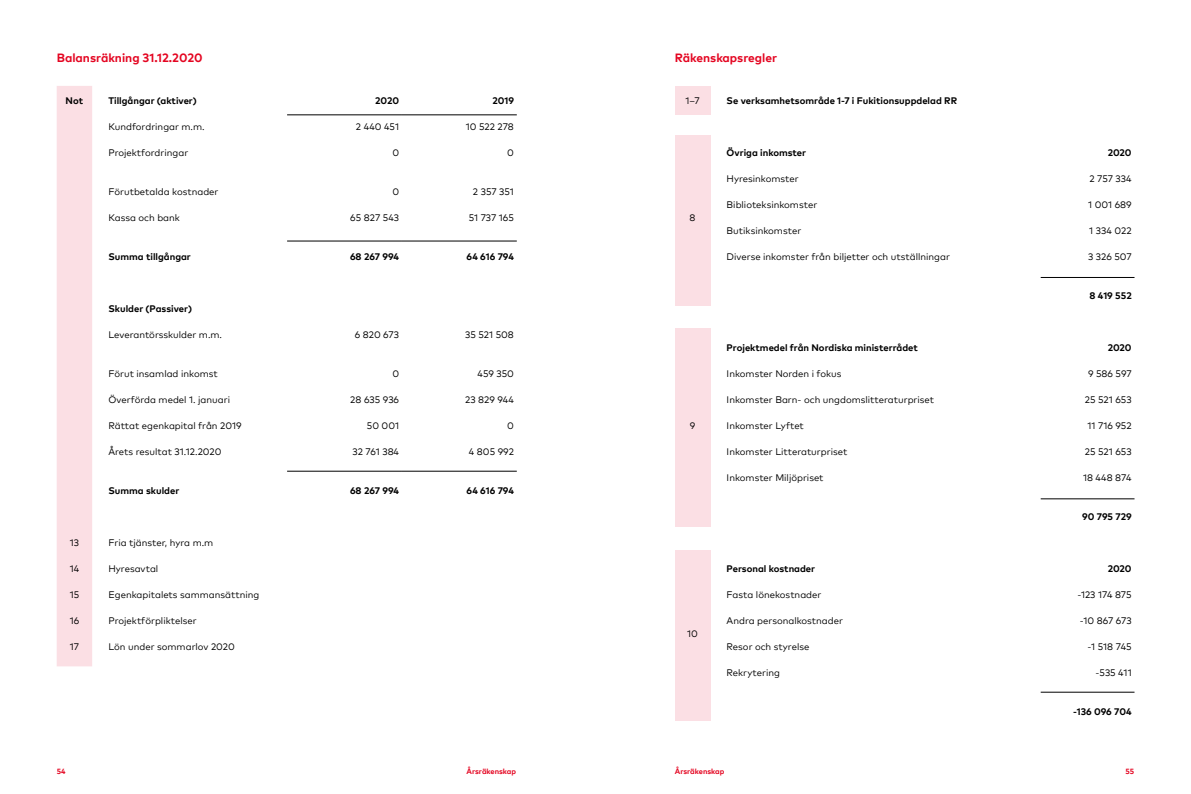
<style>
.page{position:relative;width:1191px;height:794px;background:#fff}
.page>*{position:absolute;margin:0;border:0;box-sizing:border-box;transform-origin:0 0}
.t1{font:700 12px "Mark Pro";color:#e40521}
.t2{font:9.5px "Mark Pro";color:#000}
.t3{font:700 9.5px "Mark Pro";color:#000}
.t4{font:700 7.5px "Mark Pro";color:#e40521}
</style>
<div class="page">
<div style="left:57px;top:86px;width:35px;height:580px;background:#fbdfe4"></div>
<hr style="left:287px;top:114px;width:115px;height:1px;background:#000">
<hr style="left:402px;top:114px;width:115px;height:1px;background:#000">
<hr style="left:287px;top:240px;width:115px;height:1px;background:#000">
<hr style="left:402px;top:240px;width:115px;height:1px;background:#000">
<hr style="left:287px;top:471px;width:115px;height:1px;background:#000">
<hr style="left:402px;top:471px;width:115px;height:1px;background:#000">
<div style="left:675px;top:86px;width:35px;height:28px;background:#fbdfe4"></div>
<div style="left:675px;top:136px;width:35px;height:170px;background:#fbdfe4"></div>
<hr style="left:1040px;top:277px;width:94px;height:1px;background:#000">
<div style="left:675px;top:329px;width:35px;height:198px;background:#fbdfe4"></div>
<hr style="left:1040px;top:498px;width:94px;height:1px;background:#000">
<div style="left:675px;top:550px;width:35px;height:170px;background:#fbdfe4"></div>
<hr style="left:1040px;top:691px;width:94px;height:1px;background:#000">
<p class="t1" style="left:57px;top:49px;width:147px">Balansräkning 31.12.2020</p>
<p class="t3" style="left:66px;top:93px;width:19px">Not</p>
<p class="t3" style="left:108px;top:93px;width:90px">Tillgångar (aktiver)</p>
<p class="t3" style="left:375px;top:93px;width:25px">2020</p>
<p class="t3" style="left:492px;top:93px;width:23px">2019</p>
<p class="t2" style="left:108px;top:120px;width:98px">Kundfordringar m.m.</p>
<p class="t2" style="left:356px;top:120px;width:45px">2 440 451</p>
<p class="t2" style="left:466px;top:120px;width:50px">10 522 278</p>
<p class="t2" style="left:108px;top:146px;width:81px">Projektfordringar</p>
<p class="t2" style="left:392px;top:146px;width:8px">0</p>
<p class="t2" style="left:507px;top:146px;width:8px">0</p>
<p class="t2" style="left:108px;top:185px;width:112px">Förutbetalda kostnader</p>
<p class="t2" style="left:392px;top:185px;width:8px">0</p>
<p class="t2" style="left:473px;top:185px;width:42px">2 357 351</p>
<p class="t2" style="left:108px;top:211px;width:73px">Kassa och bank</p>
<p class="t2" style="left:350px;top:211px;width:50px">65 827 543</p>
<p class="t2" style="left:469px;top:211px;width:47px">51 737 165</p>
<p class="t3" style="left:108px;top:249px;width:84px">Summa tillgångar</p>
<p class="t3" style="left:350px;top:249px;width:51px">68 267 994</p>
<p class="t3" style="left:466px;top:249px;width:49px">64 616 794</p>
<p class="t3" style="left:108px;top:301px;width:85px">Skulder (Passiver)</p>
<p class="t2" style="left:108px;top:328px;width:115px">Leverantörsskulder m.m.</p>
<p class="t2" style="left:355px;top:328px;width:46px">6 820 673</p>
<p class="t2" style="left:465px;top:328px;width:50px">35 521 508</p>
<p class="t2" style="left:108px;top:367px;width:111px">Förut insamlad inkomst</p>
<p class="t2" style="left:392px;top:367px;width:8px">0</p>
<p class="t2" style="left:477px;top:367px;width:38px">459 350</p>
<p class="t2" style="left:108px;top:393px;width:123px">Överförda medel 1. januari</p>
<p class="t2" style="left:350px;top:393px;width:50px">28 635 936</p>
<p class="t2" style="left:465px;top:393px;width:50px">23 829 944</p>
<p class="t2" style="left:108px;top:419px;width:135px">Rättat egenkapital från 2019</p>
<p class="t2" style="left:367px;top:419px;width:34px">50 001</p>
<p class="t2" style="left:507px;top:419px;width:8px">0</p>
<p class="t2" style="left:108px;top:445px;width:115px">Årets resultat 31.12.2020</p>
<p class="t2" style="left:352px;top:445px;width:48px">32 761 384</p>
<p class="t2" style="left:469px;top:445px;width:47px">4 805 992</p>
<p class="t3" style="left:108px;top:483px;width:72px">Summa skulder</p>
<p class="t3" style="left:350px;top:483px;width:51px">68 267 994</p>
<p class="t3" style="left:466px;top:483px;width:49px">64 616 794</p>
<p class="t2" style="left:70px;top:536px;width:11px">13</p>
<p class="t2" style="left:108px;top:536px;width:106px">Fria tjänster, hyra m.m</p>
<p class="t2" style="left:70px;top:562px;width:11px">14</p>
<p class="t2" style="left:108px;top:562px;width:51px">Hyresavtal</p>
<p class="t2" style="left:70px;top:588px;width:11px">15</p>
<p class="t2" style="left:108px;top:588px;width:152px">Egenkapitalets sammansättning</p>
<p class="t2" style="left:70px;top:614px;width:11px">16</p>
<p class="t2" style="left:108px;top:614px;width:90px">Projektförpliktelser</p>
<p class="t2" style="left:70px;top:640px;width:11px">17</p>
<p class="t2" style="left:108px;top:640px;width:128px">Lön under sommarlov 2020</p>
<p class="t1" style="left:675px;top:49px;width:104px">Räkenskapsregler</p>
<p class="t2" style="left:685px;top:94px;width:16px">1–7</p>
<p class="t3" style="left:726px;top:93px;width:232px">Se verksamhetsområde 1-7 i Fukitionsuppdelad RR</p>
<p class="t2" style="left:689px;top:211px;width:7px">8</p>
<p class="t2" style="left:690px;top:419px;width:7px">9</p>
<p class="t2" style="left:687px;top:627px;width:12px">10</p>
<p class="t3" style="left:726px;top:145px;width:81px">Övriga inkomster</p>
<p class="t3" style="left:1107px;top:145px;width:25px">2020</p>
<p class="t2" style="left:726px;top:172px;width:74px">Hyresinkomster</p>
<p class="t2" style="left:1089px;top:172px;width:44px">2 757 334</p>
<p class="t2" style="left:726px;top:198px;width:92px">Biblioteksinkomster</p>
<p class="t2" style="left:1088px;top:198px;width:45px">1 001 689</p>
<p class="t2" style="left:726px;top:224px;width:76px">Butiksinkomster</p>
<p class="t2" style="left:1089px;top:224px;width:44px">1 334 022</p>
<p class="t2" style="left:726px;top:250px;width:225px">Diverse inkomster från biljetter och utställningar</p>
<p class="t2" style="left:1088px;top:250px;width:45px">3 326 507</p>
<p class="t3" style="left:1089px;top:288px;width:44px">8 419 552</p>
<p class="t3" style="left:726px;top:340px;width:193px">Projektmedel från Nordiska ministerrådet</p>
<p class="t3" style="left:1107px;top:340px;width:25px">2020</p>
<p class="t2" style="left:726px;top:367px;width:116px">Inkomster Norden i fokus</p>
<p class="t2" style="left:1088px;top:367px;width:45px">9 586 597</p>
<p class="t2" style="left:726px;top:393px;width:209px">Inkomster Barn- och ungdomslitteraturpriset</p>
<p class="t2" style="left:1084px;top:393px;width:48px">25 521 653</p>
<p class="t2" style="left:726px;top:419px;width:79px">Inkomster Lyftet</p>
<p class="t2" style="left:1087px;top:419px;width:46px">11 716 952</p>
<p class="t2" style="left:726px;top:445px;width:122px">Inkomster Litteraturpriset</p>
<p class="t2" style="left:1084px;top:445px;width:48px">25 521 653</p>
<p class="t2" style="left:726px;top:471px;width:98px">Inkomster Miljöpriset</p>
<p class="t2" style="left:1083px;top:471px;width:50px">18 448 874</p>
<p class="t3" style="left:1082px;top:509px;width:51px">90 795 729</p>
<p class="t3" style="left:726px;top:561px;width:90px">Personal kostnader</p>
<p class="t3" style="left:1107px;top:561px;width:25px">2020</p>
<p class="t2" style="left:726px;top:588px;width:96px">Fasta lönekostnader</p>
<p class="t2" style="left:1077px;top:588px;width:56px">-123 174 875</p>
<p class="t2" style="left:726px;top:614px;width:118px">Andra personalkostnader</p>
<p class="t2" style="left:1080px;top:614px;width:53px">-10 867 673</p>
<p class="t2" style="left:726px;top:640px;width:84px">Resor och styrelse</p>
<p class="t2" style="left:1087px;top:640px;width:46px">-1 518 745</p>
<p class="t2" style="left:726px;top:666px;width:55px">Rekrytering</p>
<p class="t2" style="left:1095px;top:666px;width:38px">-535 411</p>
<p class="t3" style="left:1073px;top:704px;width:60px">-136 096 704</p>
<p class="t4" style="left:57px;top:766px;width:10px">54</p>
<p class="t4" style="left:466px;top:766px;width:51px">Årsräkenskap</p>
<p class="t4" style="left:675px;top:766px;width:51px">Årsräkenskap</p>
<p class="t4" style="left:1125px;top:766px;width:10px">55</p>
</div>
